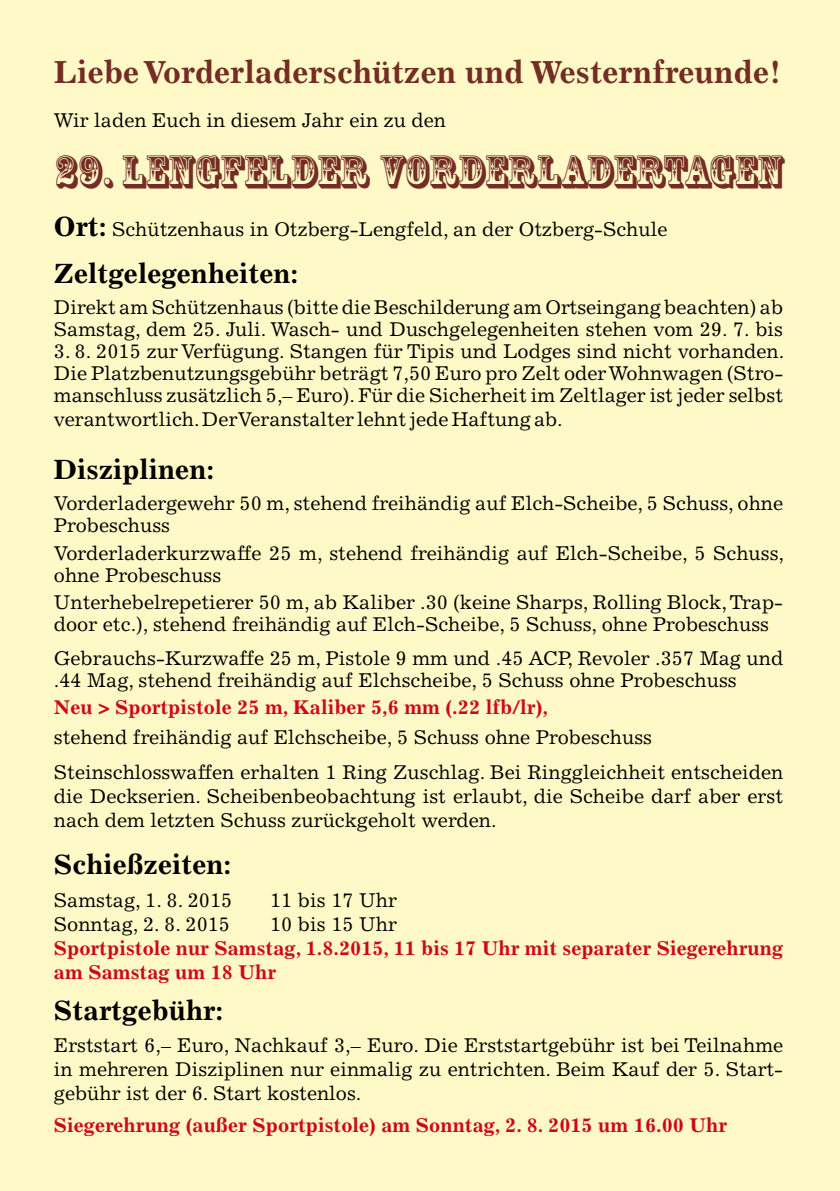
<style>
.page{position:relative;width:840px;height:1191px;background:#fff}
.page>*{position:absolute;margin:0;border:0;box-sizing:border-box;transform-origin:0 0}
.t1{font:44px "Rosewood Std";color:#742c25}
.t2{font:700 32px "Excelsior";color:#742c25}
.t3{font:700 28px "Excelsior";color:#000}
.t4{font:20px/22px "Excelsior";color:#000}
.t5{font:700 20px/24px "Excelsior";color:#cd071e}
.s1{font-weight:700;font-size:28px}
</style>
<div class="page">
<div style="left:0;top:0;width:839px;height:1191px;background:#fff9c7"></div>
<h2 class="t2" style="left:54px;top:54px;width:728px">Liebe Vorderladerschützen und Westernfreunde!</h2>
<p class="t4" style="left:54px;top:110px;width:393px">Wir laden Euch in diesem Jahr ein zu den</p>
<h1 class="t1" style="left:54px;top:146px;width:730px">29. LENGFELDER VORDERLADERTAGEN</h1>
<p class="t4" style="left:54px;top:218px;width:614px"><span class="s1">Ort:</span> Schützenhaus in Otzberg-Lengfeld, an der Otzberg-Schule</p>
<h3 class="t3" style="left:54px;top:257px;width:246px">Zeltgelegenheiten:</h3>
<p class="t4" style="left:54px;top:296px;width:730px">Direkt am Schützenhaus (bitte die Beschilderung am Ortseingang beachten) ab<br>Samstag, dem 25. Juli. Wasch- und Duschgelegenheiten stehen vom 29. 7. bis</p>
<p class="t4" style="left:54px;top:340px;width:731px;text-align:justify">3. 8. 2015 zur Verfügung. Stangen für Tipis und Lodges sind nicht vorhanden.<br>Die Platzbenutzungsgebühr beträgt 7,50 Euro pro Zelt oder Wohnwagen (Stro&shy;manschluss zusätzlich 5,– Euro). Für die Sicherheit im Zeltlager ist jeder selbst</p>
<p class="t4" style="left:54px;top:408px;width:510px">verantwortlich. Der Veranstalter lehnt jede Haftung ab.</p>
<h3 class="t3" style="left:54px;top:454px;width:162px">Disziplinen:</h3>
<p class="t4" style="left:54px;top:492px;width:730px">Vorderladergewehr 50 m, stehend freihändig auf Elch-Scheibe, 5 Schuss, ohne<br>Probeschuss</p>
<p class="t4" style="left:54px;top:542px;width:731px">Vorderladerkurzwaffe 25 m, stehend freihändig auf Elch-Scheibe, 5 Schuss, ohne Probeschuss</p>
<p class="t4" style="left:54px;top:591px;width:730px">Unterhebelrepetierer 50 m, ab Kaliber .30 (keine Sharps, Rolling Block, Trap&shy;door etc.), stehend freihändig auf Elch-Scheibe, 5 Schuss, ohne Probeschuss</p>
<p class="t4" style="left:54px;top:647px;width:730px">Gebrauchs-Kurzwaffe 25 m, Pistole 9 mm und .45 ACP, Revoler .357 Mag und .44 Mag, stehend freihändig auf Elchscheibe, 5 Schuss ohne Probeschuss</p>
<p class="t5" style="left:54px;top:695px;width:495px">Neu &gt; Sportpistole 25 m, Kaliber 5,6 mm (.22 lfb/lr),</p>
<p class="t4" style="left:54px;top:719px;width:730px;line-height:35.4px">stehend freihändig auf Elchscheibe, 5 Schuss ohne Probeschuss<br>Steinschlosswaffen erhalten 1 Ring Zuschlag. Bei Ringgleichheit entscheiden</p>
<p class="t4" style="left:54px;top:784px;width:730px;line-height:24px">die Deckserien. Scheibenbeobachtung ist erlaubt, die Scheibe darf aber erst nach dem letzten Schuss zurückgeholt werden.</p>
<h3 class="t3" style="left:54px;top:848px;width:179px">Schießzeiten:</h3>
<p class="t4" style="left:54px;top:889px;width:180px">Samstag, 1. 8. 2015</p>
<p class="t4" style="left:270px;top:889px;width:128px">11 bis 17 Uhr</p>
<p class="t4" style="left:54px;top:913px;width:177px">Sonntag, 2. 8. 2015</p>
<p class="t4" style="left:270px;top:913px;width:128px">10 bis 15 Uhr</p>
<p class="t5" style="left:54px;top:936px;width:730px">Sportpistole nur Samstag, 1.8.2015, 11 bis 17 Uhr mit separater Siegerehrung am Samstag um 18 Uhr</p>
<h3 class="t3" style="left:54px;top:994px;width:171px">Startgebühr:</h3>
<p class="t4" style="left:54px;top:1033px;width:730px;line-height:24px;text-align:justify">Erststart 6,– Euro, Nachkauf 3,– Euro. Die Erststartgebühr ist bei Teilnahme in mehreren Disziplinen nur einmalig zu entrichten. Beim Kauf der 5. Start&shy;gebühr ist der 6. Start kostenlos.</p>
<p class="t5" style="left:54px;top:1112px;width:674px">Siegerehrung (außer Sportpistole) am Sonntag, 2. 8. 2015 um 16.00 Uhr</p>
</div>
